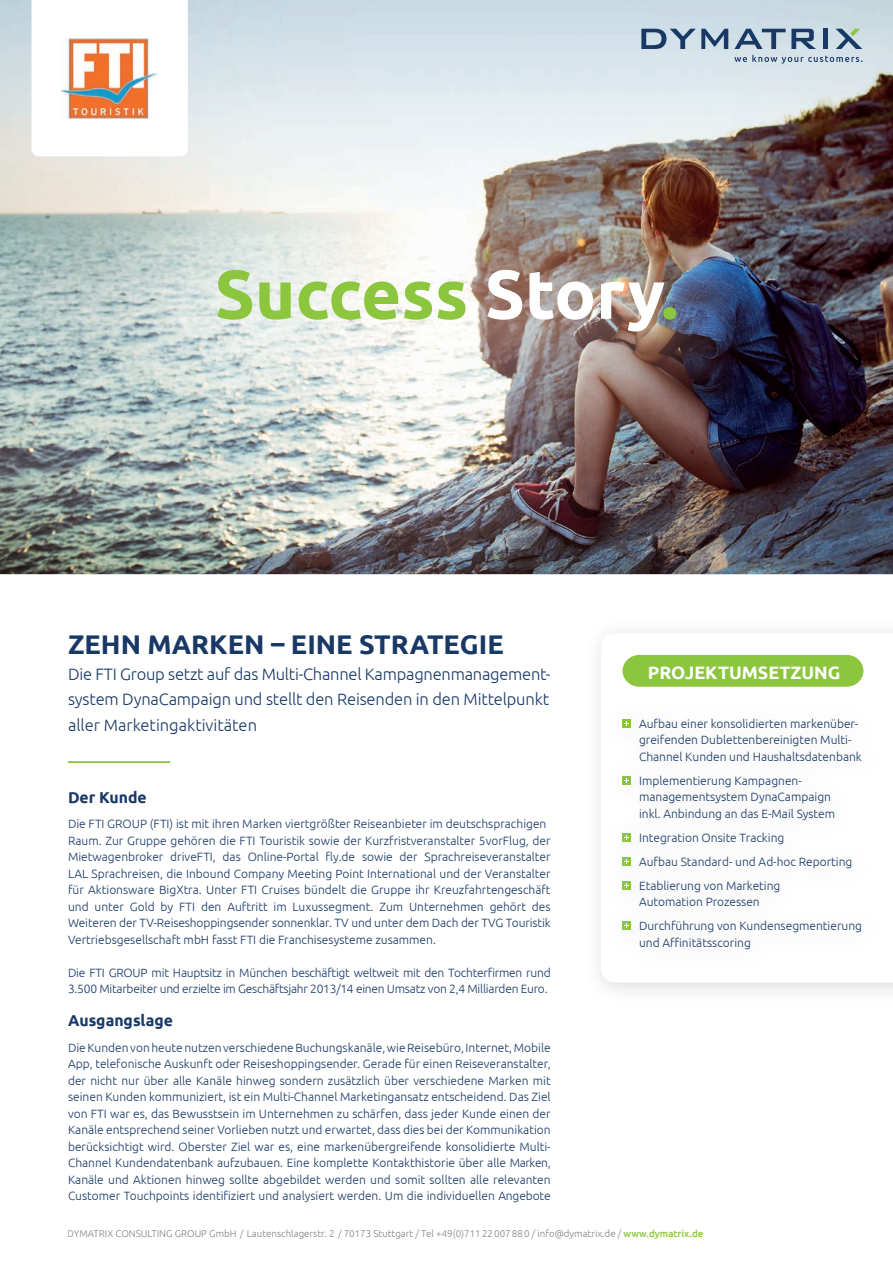
<style>
.page{position:relative;width:893px;height:1263px;background:#fff}
.page>*{position:absolute;margin:0;border:0;box-sizing:border-box;transform-origin:0 0}
.t1{font:700 69px "Ubuntu";color:#8bc63e}
.t2{font:700 27px "Ubuntu";color:#183966}
.t3{font:700 18px "Ubuntu";color:#fff}
.t4{font:300 16.5px/25.5px "Ubuntu";color:#183966;text-align:justify}
.t5{font:700 15.75px "Ubuntu";color:#183966}
.t6{font:300 12px/16.5px "Ubuntu";color:#183966}
.t7{font:300 12px/16.5px "Ubuntu";letter-spacing:-.02em;color:#183966}
.t8{font:300 9.75px "Ubuntu";color:#808285}
.s1{color:#fff}
.s2{font-weight:500;color:#8bc63e}
</style>
<div class="page">
<img style="left:0;top:0;width:893px;height:574px">
<svg style="left:32px;top:0;width:156px;height:156px"></svg>
<img style="left:61px;top:38px;width:98px;height:80px">
<hr style="left:68px;top:761px;width:102px;height:2px;background:#8bc63e">
<svg style="left:622px;top:719px;width:9px;height:8px"></svg>
<svg style="left:622px;top:776px;width:9px;height:8px"></svg>
<svg style="left:622px;top:833px;width:9px;height:8px"></svg>
<svg style="left:622px;top:857px;width:9px;height:8px"></svg>
<svg style="left:622px;top:881px;width:9px;height:8px"></svg>
<svg style="left:622px;top:921px;width:9px;height:9px"></svg>
<div style="left:622px;top:655px;width:241px;height:32px;background:#8bc63e"></div>
<img style="left:107px;top:175px;width:680px;height:284px">
<svg style="left:734px;top:55px;width:128px;height:9px"></svg>
<svg style="left:641px;top:29px;width:87px;height:20px;background:#859bb3"></svg>
<svg style="left:734px;top:29px;width:82px;height:20px;background:#859bb2"></svg>
<div style="left:823px;top:29px;width:5px;height:20px;background:#183966"></div>
<svg style="left:835px;top:29px;width:27px;height:20px"></svg>
<h1 class="t1" style="left:215px;top:252px;width:465px">Success <span class="s1">Story</span>.</h1>
<h2 class="t2" style="left:68px;top:628px;width:437px">ZEHN MARKEN – EINE STRATEGIE</h2>
<h3 class="t4" style="left:68px;top:661px;width:484px">Die FTI Group setzt auf das Multi-Channel Kampagnenmanagement&shy;system DynaCampaign und stellt den Reisenden in den Mittelpunkt aller Marketingaktivitäten</h3>
<h3 class="t3" style="left:648px;top:661px;width:194px">PROJEKTUMSETZUNG</h3>
<p class="t6" style="left:639px;top:715px;width:224px">Aufbau einer konsolidierten markenüber&shy;greifenden Dublettenbereinigten Multi-<br>Channel Kunden und Haushaltsdatenbank</p>
<p class="t6" style="left:639px;top:772px;width:198px">Implementierung Kampagnen&shy;managementsystem DynaCampaign inkl. Anbindung an das E-Mail System</p>
<p class="t6" style="left:639px;top:825px;width:215px;line-height:24px">Integration Onsite Tracking<br>Aufbau Standard- und Ad-hoc Reporting<br>Etablierung von Marketing</p>
<p class="t6" style="left:639px;top:889px;width:224px;line-height:24px">Automation Prozessen<br>Durchführung von Kundensegmentierung</p>
<p class="t6" style="left:639px;top:934px;width:113px">und Affinitätsscoring</p>
<h3 class="t5" style="left:68px;top:788px;width:80px">Der Kunde</h3>
<p class="t6" style="left:68px;top:815px;width:484px">Die FTI GROUP (FTI) ist mit ihren Marken viertgrößter Reiseanbieter im deutschsprachigen Raum. Zur Gruppe gehören die FTI Touristik sowie der Kurzfristveranstalter 5vorFlug, der Mietwagenbroker driveFTI, das Online-Portal fly.de sowie der Sprachreiseveranstalter LAL Sprachreisen, die Inbound Company Meeting Point International und der Veranstalter für Aktionsware BigXtra. Unter FTI Cruises bündelt die Gruppe ihr Kreuzfahrtengeschäft und unter Gold by FTI den Auftritt im Luxussegment. Zum Unternehmen gehört des Weiteren der TV-Reiseshoppingsender sonnenklar. TV und unter dem Dach der TVG Touristik Vertriebsgesellschaft mbH fasst FTI die Franchisesysteme zusammen.</p>
<p class="t7" style="left:68px;top:964px;width:484px">Die FTI GROUP mit Hauptsitz in München beschäftigt weltweit mit den Tochterfirmen rund<br>3.500 Mitarbeiter und erzielte im Geschäftsjahr 2013/14 einen Umsatz von 2,4 Milliarden Euro.</p>
<h3 class="t5" style="left:68px;top:1011px;width:107px">Ausgangslage</h3>
<p class="t6" style="left:68px;top:1039px;width:484px;text-align:justify">Die Kunden von heute nutzen verschiedene Buchungskanäle, wie Reisebüro, Internet, Mobile App, telefonische Auskunft oder Reiseshoppingsender. Gerade für einen Reiseveranstalter, der nicht nur über alle Kanäle hinweg sondern zusätzlich über verschiedene Marken mit seinen Kunden kommuniziert, ist ein Multi-Channel Marketingansatz entscheidend. Das Ziel von FTI war es, das Bewusstsein im Unternehmen zu schärfen, dass jeder Kunde einen der Kanäle entsprechend seiner Vorlieben nutzt und erwartet, dass dies bei der Kommunikation berücksichtigt wird. Oberster Ziel war es, eine markenübergreifende konsolidierte Multi-Channel Kundendatenbank aufzubauen. Eine komplette Kontakthistorie über alle Marken, Kanäle und Aktionen hinweg sollte abgebildet werden und somit sollten alle relevanten Customer Touchpoints identifiziert und analysiert werden. Um die individuellen Angebote</p>
<p class="t8" style="left:67px;top:1227px;width:638px">DYMATRIX CONSULTING GROUP GmbH / Lautenschlagerstr. 2 / 70173 Stuttgart / Tel +49(0)711 22 007 88 0 / info@dymatrix.de / <span class="s2">www.dymatrix.de</span></p>
</div>
